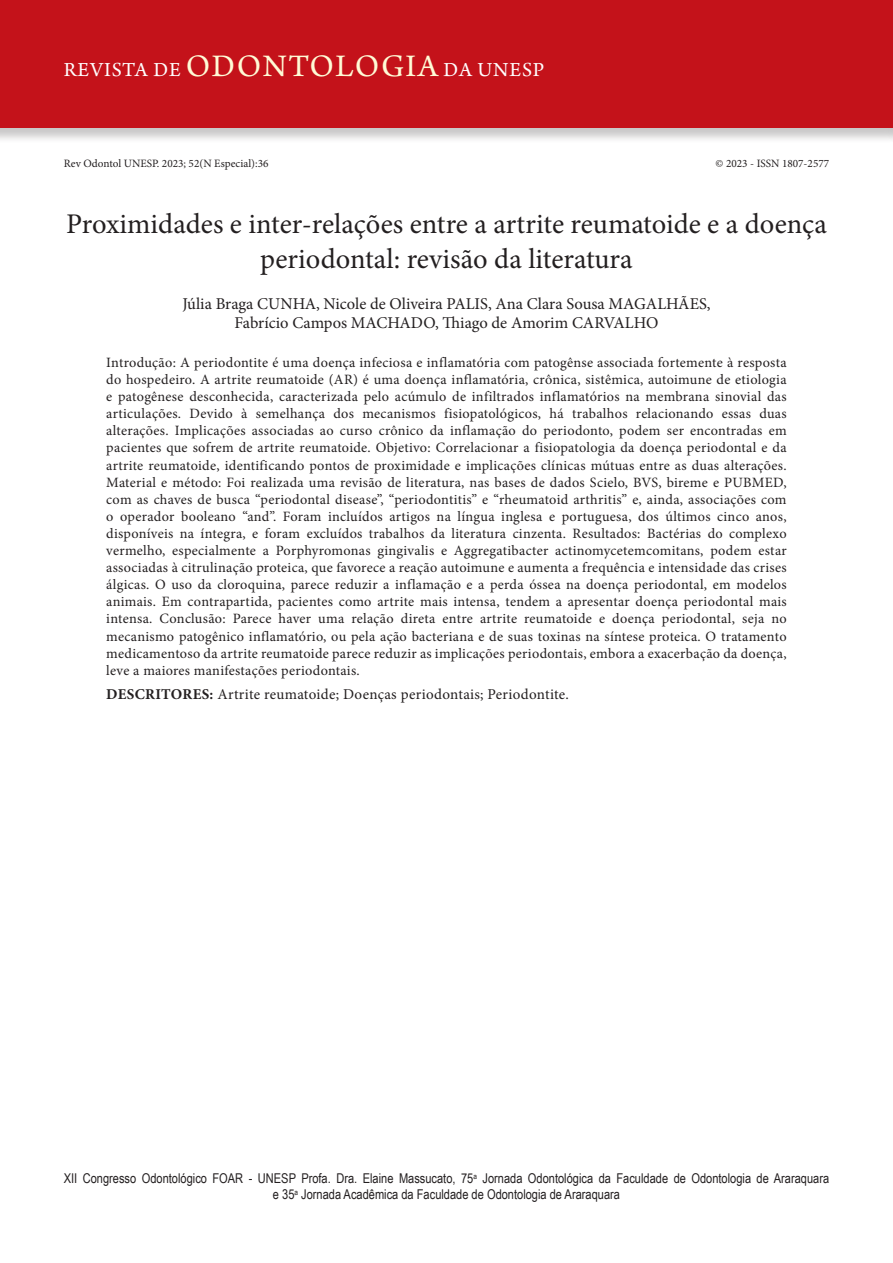
<style>
.page{position:relative;width:893px;height:1263px;background:#fff}
.page>*{position:absolute;margin:0;border:0;box-sizing:border-box;transform-origin:0 0}
.ArticleTitle{font:28.5px/34.2px "Minion Pro";color:#231f20;text-align:center}
.t1{font:21px "Arno Pro";letter-spacing:.04em;color:#fff}
.Authors{font:16.5px/19.8px "Minion Pro";color:#231f20;text-align:center}
.Keywords{font:15px "Minion Pro";letter-spacing:.02em;color:#231f20}
.Abstract{font:14.25px/17.1px "Minion Pro";letter-spacing:.02em;color:#231f20;text-align:justify}
.t2{font:13.5px/16.2px "Arial Narrow";color:#231f20;text-align:center}
.t3{font:11.25px "Minion Pro";color:#231f20}
.s1{font-size:33px;color:#fffbd6}
.s2{font-weight:700}
</style>
<div class="page">
<div style="left:0;top:0;width:893px;height:144px;background:#231f20;opacity:.25"></div>
<div style="left:0;top:0;width:893px;height:128px;background:#c4121a"></div>
<h2 class="t1" style="left:64px;top:58px;width:482px">REVISTA DE <span class="s1">ODONTOLOGIA</span> DA UNESP</h2>
<p class="t3" style="left:64px;top:156px;width:206px">Rev Odontol UNESP. 2023; 52(N Especial):36</p>
<p class="t3" style="left:715px;top:156px;width:115px">© 2023 - ISSN 1807-2577</p>
<p class="ArticleTitle" style="left:66px;top:207px;width:762px">Proximidades e inter-relações entre a artrite reumatoide e a doença periodontal: revisão da literatura</p>
<p class="Authors" style="left:182px;top:293px;width:530px">Júlia Braga CUNHA, Nicole de Oliveira PALIS, Ana Clara Sousa MAGALHÃES,<br>Fabrício Campos MACHADO, Thiago de Amorim CARVALHO</p>
<p class="Abstract" style="left:106px;top:354px;width:682px">Introdução: A periodontite é uma doença infeciosa e inflamatória com patogênse associada fortemente à resposta do hospedeiro. A artrite reumatoide (AR) é uma doença inflamatória, crônica, sistêmica, autoimune de etiologia e patogênese desconhecida, caracterizada pelo acúmulo de infiltrados inflamatórios na membrana sinovial das articulações. Devido à semelhança dos mecanismos fisiopatológicos, há trabalhos relacionando essas duas alterações. Implicações associadas ao curso crônico da inflamação do periodonto, podem ser encontradas em pacientes que sofrem de artrite reumatoide. Objetivo: Correlacionar a fisiopatologia da doença periodontal e da artrite reumatoide, identificando pontos de proximidade e implicações clínicas mútuas entre as duas alterações.<br>Material e método: Foi realizada uma revisão de literatura, nas bases de dados Scielo, BVS, bireme e PUBMED, com as chaves de busca “periodontal disease”, “periodontitis” e “rheumatoid arthritis” e, ainda, associações com o operador booleano “and”. Foram incluídos artigos na língua inglesa e portuguesa, dos últimos cinco anos, disponíveis na íntegra, e foram excluídos trabalhos da literatura cinzenta. Resultados: Bactérias do complexo vermelho, especialmente a Porphyromonas gingivalis e Aggregatibacter actinomycetemcomitans, podem estar associadas à citrulinação proteica, que favorece a reação autoimune e aumenta a frequência e intensidade das crises álgicas. O uso da cloroquina, parece reduzir a inflamação e a perda óssea na doença periodontal, em modelos animais. Em contrapartida, pacientes como artrite mais intensa, tendem a apresentar doença periodontal mais intensa. Conclusão: Parece haver uma relação direta entre artrite reumatoide e doença periodontal, seja no mecanismo patogênico inflamatório, ou pela ação bacteriana e de suas toxinas na síntese proteica. O tratamento medicamentoso da artrite reumatoide parece reduzir as implicações periodontais, embora a exacerbação da doença, leve a maiores manifestações periodontais.</p>
<p class="Keywords" style="left:106px;top:684px;width:464px"><span class="s2">DESCRITORES:</span> Artrite reumatoide; Doenças periodontais; Periodontite.</p>
<p class="t2" style="left:64px;top:1169px;width:767px">XII Congresso Odontológico FOAR - UNESP Profa. Dra. Elaine Massucato, 75<sup>a</sup> Jornada Odontológica da Faculdade de Odontologia de Araraquara e 35<sup>a</sup> Jornada Acadêmica da Faculdade de Odontologia de Araraquara</p>
</div>
